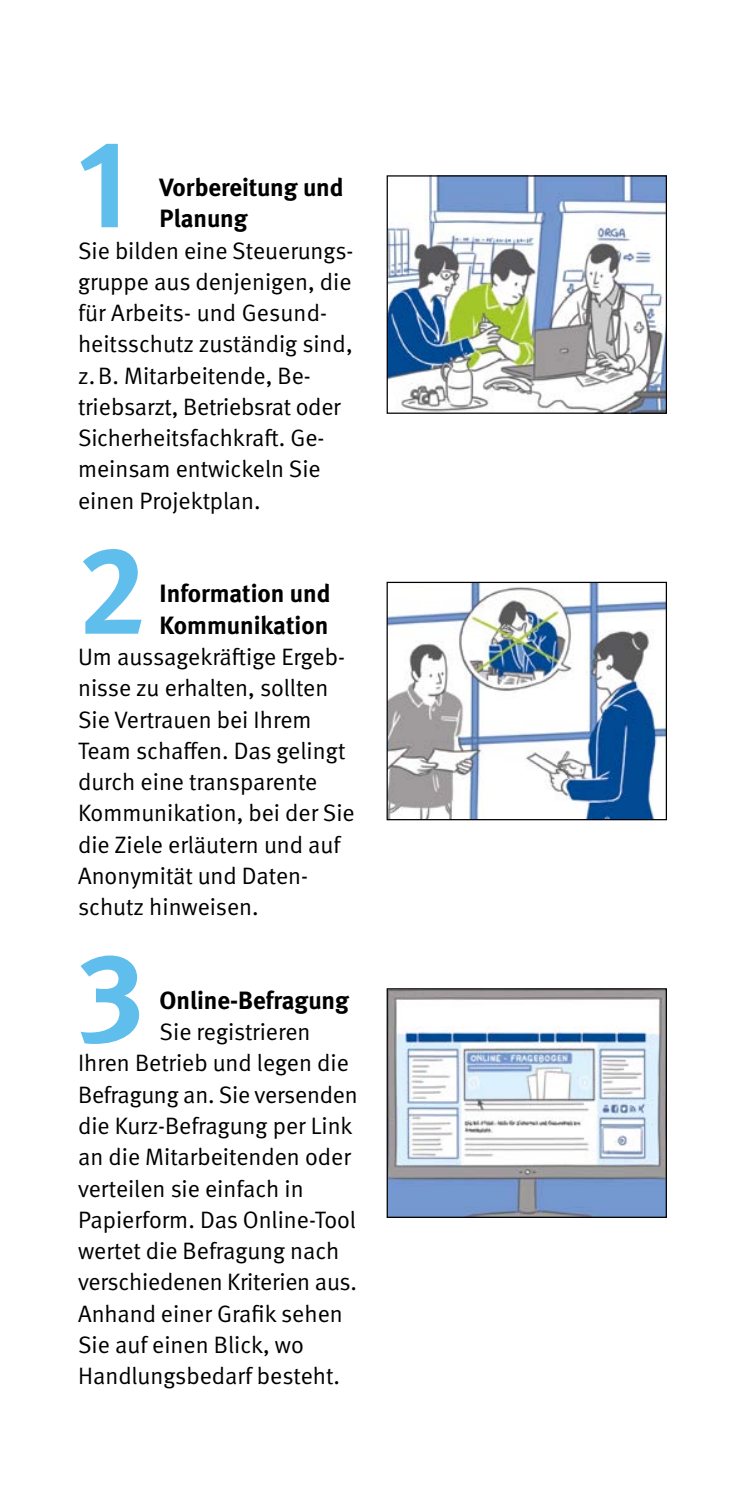
<style>
.page{position:relative;width:745px;height:1489px;background:#fff}
.page>*{position:absolute;margin:0;border:0;box-sizing:border-box;transform-origin:0 0}
.t1{font:700 125px "DGUV Meta";color:#5fbeec}
.t2{font:700 25px/31.2px "DGUV Meta";color:#000}
.t3{font:23.75px/31.2px "DGUV Meta";color:#000}
</style>
<div class="page">
<img style="left:388px;top:177px;width:276px;height:235px">
<div style="left:386px;top:175px;width:280px;height:239px;border:1px solid #000"></div>
<img style="left:388px;top:583px;width:276px;height:235px">
<div style="left:386px;top:581px;width:280px;height:239px;border:1px solid #000"></div>
<img style="left:388px;top:990px;width:276px;height:225px">
<div style="left:386px;top:988px;width:280px;height:229px;border:1px solid #000"></div>
<h1 class="t1" style="left:78px;top:109px;width:52px">1</h1>
<p class="t2" style="left:159px;top:172px;width:185px">Vorbereitung und<br>Planung</p>
<p class="t3" style="left:78px;top:235px;width:277px">Sie bilden eine Steuerungs&shy;gruppe aus denjenigen, die für Arbeits- und Gesund&shy;heitsschutz zuständig sind, z.B. Mitarbeitende, Be&shy;triebsarzt, Betriebsrat oder<br>Sicherheitsfachkraft. Ge&shy;meinsam entwickeln Sie einen Projektplan.</p>
<h1 class="t1" style="left:78px;top:516px;width:70px">2</h1>
<p class="t2" style="left:159px;top:579px;width:172px">Information und<br>Kommunikation</p>
<p class="t3" style="left:78px;top:641px;width:278px">Um aussagekräftige Ergeb&shy;nisse zu erhalten, sollten<br>Sie Vertrauen bei Ihrem<br>Team schaffen. Das gelingt durch eine transparente<br>Kommunikation, bei der Sie die Ziele erläutern und auf<br>Anonymität und Daten&shy;schutz hinweisen.</p>
<h1 class="t1" style="left:78px;top:922px;width:67px">3</h1>
<p class="t2" style="left:159px;top:985px;width:191px">Online-Befragung</p>
<p class="t3" style="left:78px;top:1016px;width:281px;text-indent:81px">Sie registrieren<br>Ihren Betrieb und legen die<br>Befragung an. Sie versenden die Kurz-Befragung per Link an die Mitarbeitenden oder verteilen sie einfach in<br>Papierform. Das Online-Tool wertet die Befragung nach verschiedenen Kriterien aus.<br>Anhand einer Grafik sehen<br>Sie auf einen Blick, wo<br>Handlungsbedarf besteht.</p>
</div>
